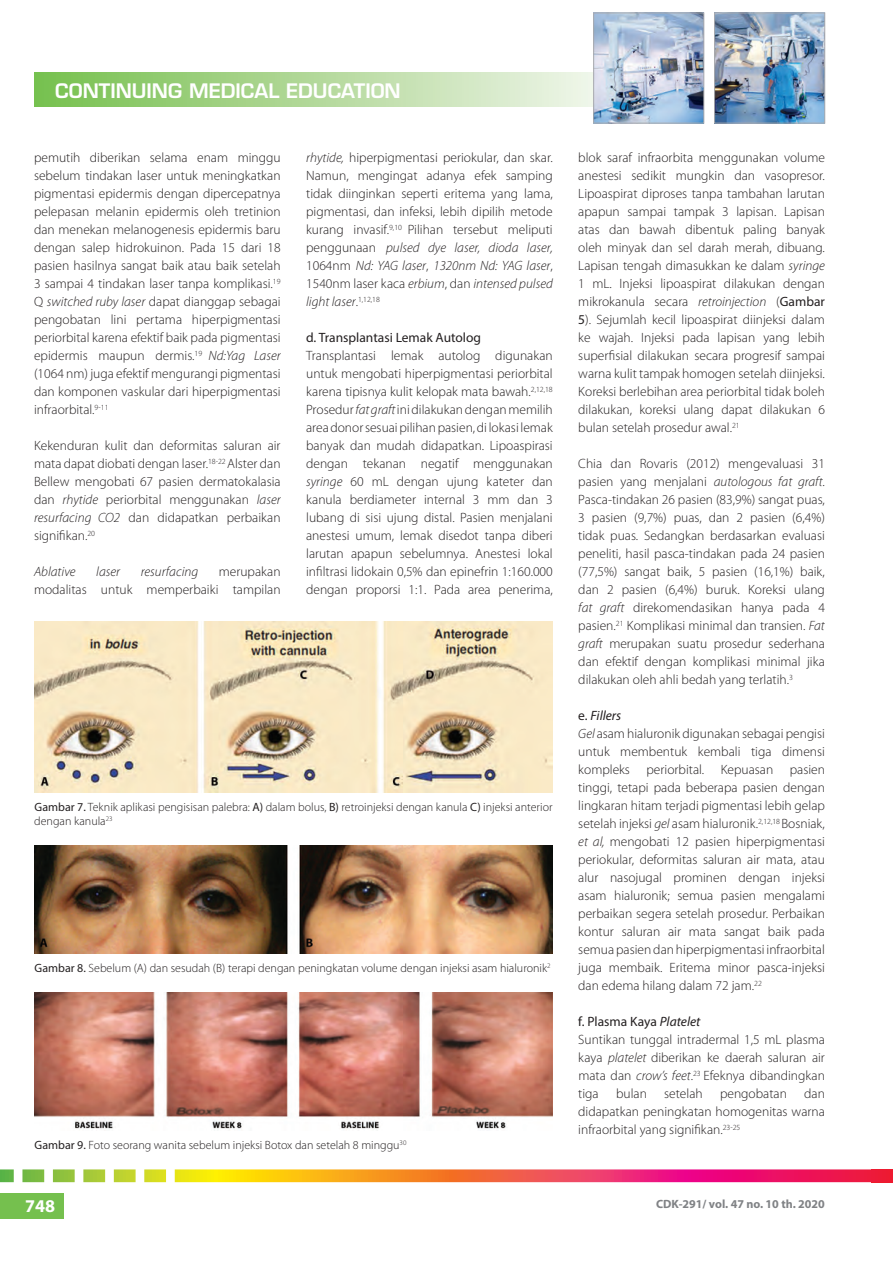
<style>
.page{position:relative;width:893px;height:1263px;background:#fff}
.page>*{position:absolute;margin:0;border:0;box-sizing:border-box;transform-origin:0 0}
.t1{font:600 19.5px "Eurostile LT Std";color:#fff}
.t2{font:700 18px "Myriad Pro";color:#fff}
.t3{font:300 13.5px/18px "Myriad Pro";color:#231f20;text-align:justify}
.t4{font:13.5px "Myriad Pro";color:#231f20}
.t5{font:italic 300 13.5px "Myriad Pro";color:#231f20}
.t6{font:300 12px/14.4px "Myriad Pro";color:#231f20}
.t7{font:700 12px "Myriad Pro";color:#808285}
.s1{font-style:italic}
.s2{font-weight:400}
.s3{font-weight:400;font-style:italic}
</style>
<div class="page">
<div style="left:0;top:1193px;width:64px;height:25px;background:#75c04e"></div>
<svg style="left:0;top:1169px;width:893px;height:13px;background:#e87d50"></svg>
<div style="left:34px;top:72px;width:619px;height:35px;background:linear-gradient(to right,#76bf4d,#fcfaf9)"></div>
<img style="left:716px;top:15px;width:107px;height:106px">
<div style="left:714px;top:13px;width:111px;height:110px;border:1px solid #a8a9ad"></div>
<img style="left:595px;top:15px;width:107px;height:106px">
<div style="left:593px;top:13px;width:111px;height:110px;border:1px solid #a8a9ad"></div>
<img style="left:34px;top:621px;width:518px;height:171px">
<img style="left:34px;top:846px;width:518px;height:108px">
<img style="left:34px;top:993px;width:518px;height:137px">
<h1 class="t1" style="left:55px;top:79px;width:347px">CONTINUING MEDICAL EDUCATION</h1>
<p class="t3" style="left:34px;top:149px;width:248px">pemutih diberikan selama enam minggu sebelum tindakan laser untuk meningkatkan pigmentasi epidermis dengan dipercepatnya pelepasan melanin epidermis oleh tretinion dan menekan melanogenesis epidermis baru dengan salep hidrokuinon. Pada 15 dari 18 pasien hasilnya sangat baik atau baik setelah 3 sampai 4 tindakan laser tanpa komplikasi.<sup>19<br></sup>Q <span class="s1">switched ruby laser</span> dapat dianggap sebagai pengobatan lini pertama hiperpigmentasi periorbital karena efektif baik pada pigmentasi epidermis maupun dermis.<sup>19</sup> <span class="s1">Nd:Yag Laser </span>(1064 nm) juga efektif mengurangi pigmentasi dan komponen vaskular dari hiperpigmentasi infraorbital.<sup>9-11</sup></p>
<p class="t3" style="left:34px;top:437px;width:248px">Kekenduran kulit dan deformitas saluran air mata dapat diobati dengan laser.<sup>18-22</sup> Alster dan Bellew mengobati 67 pasien dermatokalasia dan <span class="s1">rhytide</span> periorbital menggunakan <span class="s1">laser resurfacing CO2</span> dan didapatkan perbaikan signifikan.<sup>20</sup></p>
<p class="t5" style="left:34px;top:563px;width:43px">Ablative</p>
<p class="t5" style="left:96px;top:563px;width:25px">laser</p>
<p class="t5" style="left:141px;top:563px;width:59px">resurfacing</p>
<p class="t3" style="left:34px;top:563px;width:248px;text-align:right">merupakan<br>modalitas untuk memperbaiki tampilan</p>
<p class="t3" style="left:306px;top:149px;width:248px"><span class="s1">rhytide,</span> hiperpigmentasi periokular, dan skar.<br>Namun, mengingat adanya efek samping tidak diinginkan seperti eritema yang lama, pigmentasi, dan infeksi, lebih dipilih metode kurang invasif.<sup>9,10</sup> Pilihan tersebut meliputi penggunaan <span class="s1">pulsed dye laser, dioda laser, </span>1064nm <span class="s1">Nd: YAG laser</span>, <span class="s1">1320nm Nd: YAG laser</span>, 1540nm laser kaca <span class="s1">erbium</span>, dan <span class="s1">intensed pulsed light laser</span>.<sup>1,12,18</sup></p>
<p class="t4" style="left:306px;top:329px;width:176px">d. Transplantasi Lemak Autolog</p>
<p class="t3" style="left:306px;top:347px;width:248px">Transplantasi lemak autolog digunakan untuk mengobati hiperpigmentasi periorbital karena tipisnya kulit kelopak mata bawah.<sup>2,12,18<br></sup>Prosedur <span class="s1">fat graft</span> ini dilakukan dengan memilih area donor sesuai pilihan pasien, di lokasi lemak banyak dan mudah didapatkan. Lipoaspirasi dengan tekanan negatif menggunakan <span class="s1">syringe</span> 60 mL dengan ujung kateter dan kanula berdiameter internal 3 mm dan 3 lubang di sisi ujung distal. Pasien menjalani anestesi umum, lemak disedot tanpa diberi larutan apapun sebelumnya. Anestesi lokal infiltrasi lidokain 0,5% dan epinefrin 1:160.000 dengan proporsi 1:1. Pada area penerima,</p>
<p class="t6" style="left:34px;top:800px;width:520px"><span class="s2">Gambar 7.</span> Teknik aplikasi pengisisan palebra: <span class="s2">A)</span> dalam bolus, <span class="s2">B)</span> retroinjeksi dengan kanula <span class="s2">C)</span> injeksi anterior dengan kanula<sup>23</sup></p>
<p class="t6" style="left:35px;top:961px;width:517px"><span class="s2">Gambar 8.</span> Sebelum (A) dan sesudah (B) terapi dengan peningkatan volume dengan injeksi asam hialuronik<sup>2</sup></p>
<p class="t6" style="left:35px;top:1138px;width:373px"><span class="s2">Gambar 9.</span> Foto seorang wanita sebelum injeksi Botox dan setelah 8 minggu<sup>30</sup></p>
<p class="t3" style="left:578px;top:149px;width:248px">blok saraf infraorbita menggunakan volume anestesi sedikit mungkin dan vasopresor.<br>Lipoaspirat diproses tanpa tambahan larutan apapun sampai tampak 3 lapisan. Lapisan atas dan bawah dibentuk paling banyak oleh minyak dan sel darah merah, dibuang.<br>Lapisan tengah dimasukkan ke dalam <span class="s1">syringe </span>1 mL. Injeksi lipoaspirat dilakukan dengan mikrokanula secara <span class="s1">retroinjection</span> (<span class="s2">Gambar 5</span>). Sejumlah kecil lipoaspirat diinjeksi dalam ke wajah. Injeksi pada lapisan yang lebih superfisial dilakukan secara progresif sampai warna kulit tampak homogen setelah diinjeksi.<br>Koreksi berlebihan area periorbital tidak boleh dilakukan, koreksi ulang dapat dilakukan 6 bulan setelah prosedur awal.<sup>21</sup></p>
<p class="t3" style="left:578px;top:455px;width:248px">Chia dan Rovaris (2012) mengevaluasi 31 pasien yang menjalani <span class="s1">autologous fat graft</span>.<br>Pasca-tindakan 26 pasien (83,9%) sangat puas, 3 pasien (9,7%) puas, dan 2 pasien (6,4%) tidak puas. Sedangkan berdasarkan evaluasi peneliti, hasil pasca-tindakan pada 24 pasien (77,5%) sangat baik, 5 pasien (16,1%) baik, dan 2 pasien (6,4%) buruk. Koreksi ulang <span class="s1">fat graft</span> direkomendasikan hanya pada 4 pasien.<sup>21</sup> Komplikasi minimal dan transien. <span class="s1">Fat graft</span> merupakan suatu prosedur sederhana dan efektif dengan komplikasi minimal jika dilakukan oleh ahli bedah yang terlatih.<sup>3</sup></p>
<p class="t3" style="left:578px;top:707px;width:248px;text-align:left"><span class="s2">e.</span> <span class="s3">Fillers<br></span><span class="s1">Gel</span> asam hialuronik digunakan sebagai pengisi untuk membentuk kembali tiga dimensi kompleks periorbital. Kepuasan pasien tinggi, tetapi pada beberapa pasien dengan lingkaran hitam terjadi pigmentasi lebih gelap setelah injeksi <span class="s1">gel</span> asam hialuronik.<sup>2,12,18</sup> Bosniak, <span class="s1">et al,</span> mengobati 12 pasien hiperpigmentasi periokular, deformitas saluran air mata, atau alur nasojugal prominen dengan injeksi asam hialuronik; semua pasien mengalami perbaikan segera setelah prosedur. Perbaikan kontur saluran air mata sangat baik pada semua pasien dan hiperpigmentasi infraorbital juga membaik. Eritema minor pasca-injeksi dan edema hilang dalam 72 jam.<sup>22</sup></p>
<p class="t3" style="left:578px;top:1013px;width:248px;text-align:left"><span class="s2">f. Plasma Kaya</span> <span class="s3">Platelet<br></span>Suntikan tunggal intradermal 1,5 mL plasma kaya <span class="s1">platelet</span> diberikan ke daerah saluran air mata dan <span class="s1">crow’s feet</span>.<sup>23</sup> Efeknya dibandingkan tiga</p>
<p class="t3" style="left:578px;top:1085px;width:248px;text-indent:226px">dan didapatkan peningkatan homogenitas warna infraorbital yang signifikan.<sup>23-25</sup></p>
<p class="t3" style="left:616px;top:1085px;width:32px">bulan</p>
<p class="t3" style="left:664px;top:1085px;width:40px">setelah</p>
<p class="t3" style="left:720px;top:1085px;width:68px">pengobatan</p>
<h2 class="t2" style="left:25px;top:1194px;width:31px">748</h2>
<p class="t7" style="left:656px;top:1196px;width:170px">CDK-291/ vol. 47 no. 10 th. 2020</p>
</div>
